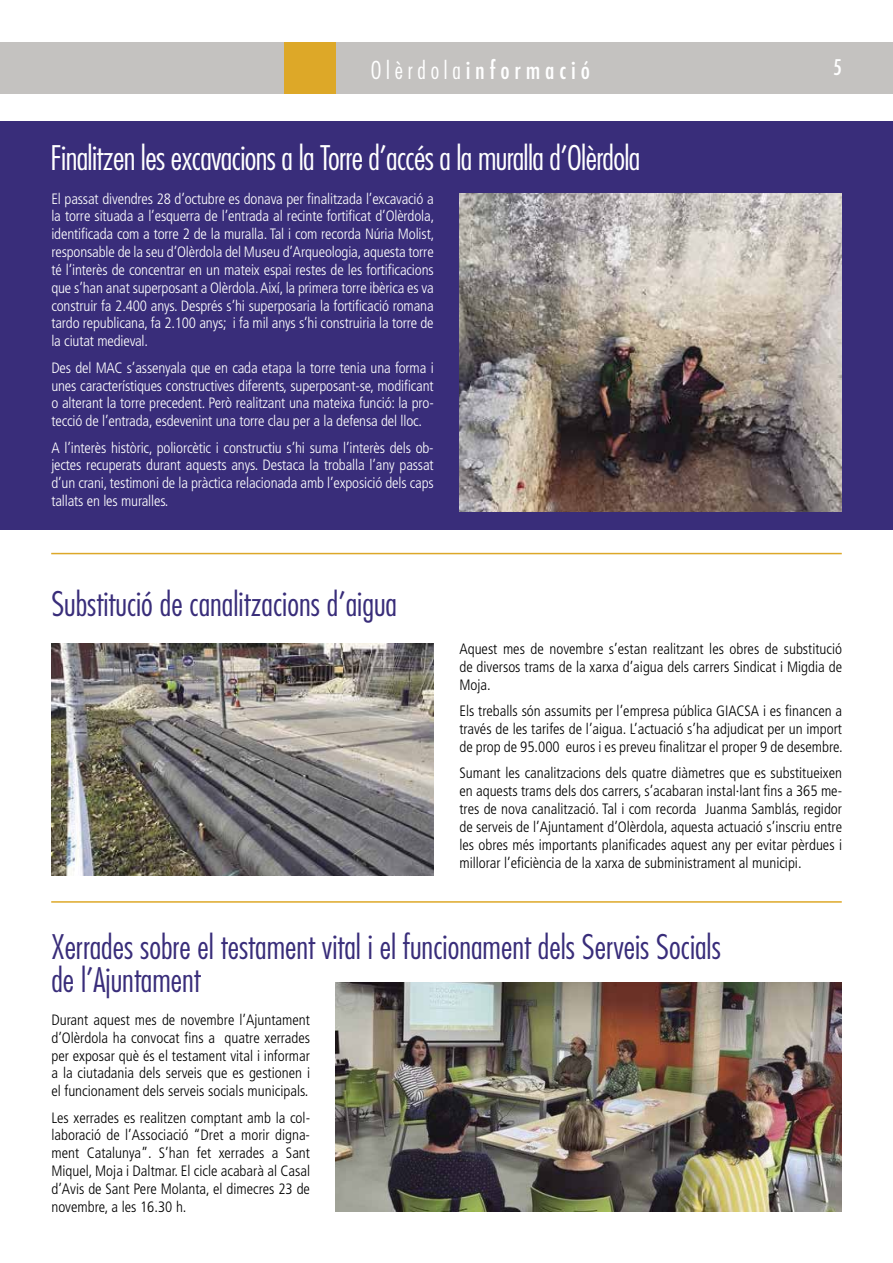
<style>
.page{position:relative;width:893px;height:1263px;background:#fff}
.page>*{position:absolute;margin:0;border:0;box-sizing:border-box;transform-origin:0 0}
.t1{font:300 condensed 33px/33px "Futura";color:#392d7a}
.t2{font:300 condensed 33px "Futura";letter-spacing:-.02em;color:#fff}
.t3{font:500 condensed 24px "Futura";letter-spacing:.2em;color:#fff}
.t4{font:500 condensed 21px "Futura";color:#fff}
.t5{font:300 condensed 15px/17.9px "Frutiger";color:#000;text-align:justify}
.t6{font:300 condensed 15px/17.9px "Frutiger";letter-spacing:-.01em;color:#fff;text-align:justify}
.s1{font-weight:300}
</style>
<div class="page">
<div style="left:0;top:43px;width:893px;height:51px;background:#c4c2c0"></div>
<div style="left:285px;top:43px;width:51px;height:51px;background:#dda828"></div>
<div style="left:0;top:121px;width:893px;height:408px;background:#392d7a"></div>
<img style="left:459px;top:193px;width:383px;height:318px">
<img style="left:336px;top:983px;width:506px;height:229px">
<hr style="left:51px;top:901px;width:791px;height:2px;background:#dda828">
<img style="left:51px;top:643px;width:383px;height:232px">
<hr style="left:51px;top:553px;width:791px;height:1px;background:#dda828">
<h2 class="t3" style="left:371px;top:55px;width:221px"><span class="s1">Olèrdola</span>informació</h2>
<h3 class="t4" style="left:833px;top:54px;width:10px">5</h3>
<h1 class="t2" style="left:51px;top:138px;width:591px">Finalitzen les excavacions a la Torre d’accés a la muralla d’Olèrdola</h1>
<p class="t6" style="left:51px;top:190px;width:384px">El passat divendres 28 d’octubre es donava per finalitzada l’excavació a la torre situada a l’esquerra de l’entrada al recinte fortificat d’Olèrdola, identificada com a torre 2 de la muralla. Tal i com recorda Núria Molist, responsable de la seu d’Olèrdola del Museu d’Arqueologia, aquesta torre té l’interès de concentrar en un mateix espai restes de les fortificacions que s’han anat superposant a Olèrdola. Així, la primera torre ibèrica es va construir fa 2.400 anys. Després s’hi superposaria la fortificació romana tardo republicana, fa 2.100 anys; i fa mil anys s’hi construiria la torre de la ciutat medieval.</p>
<p class="t6" style="left:51px;top:359px;width:384px">Des del MAC s’assenyala que en cada etapa la torre tenia una forma i unes característiques constructives diferents, superposant-se, modificant o alterant la torre precedent. Però realitzant una mateixa funció: la pro&shy;tecció de l’entrada, esdevenint una torre clau per a la defensa del lloc.</p>
<p class="t6" style="left:51px;top:439px;width:384px">A l’interès històric, poliorcètic i constructiu s’hi suma l’interès dels ob&shy;jectes recuperats durant aquests anys. Destaca la troballa l’any passat d’un crani, testimoni de la pràctica relacionada amb l’exposició dels caps tallats en les muralles.</p>
<h1 class="t1" style="left:51px;top:587px;width:347px">Substitució de canalitzacions d’aigua</h1>
<p class="t5" style="left:459px;top:640px;width:384px">Aquest mes de novembre s’estan realitzant les obres de substitució de diversos trams de la xarxa d’aigua dels carrers Sindicat i Migdia de Moja.</p>
<p class="t5" style="left:459px;top:702px;width:385px">Els treballs són assumits per l’empresa pública GIACSA i es financen a través de les tarifes de l’aigua. L’actuació s’ha adjudicat per un import de prop de 95.000 euros i es preveu finalitzar el proper 9 de desembre.</p>
<p class="t5" style="left:459px;top:764px;width:384px">Sumant les canalitzacions dels quatre diàmetres que es substitueixen en aquests trams dels dos carrers, s’acabaran instal·lant fins a 365 me&shy;tres de nova canalització. Tal i com recorda Juanma Samblás, regidor de serveis de l’Ajuntament d’Olèrdola, aquesta actuació s’inscriu entre les obres més importants planificades aquest any per evitar pèrdues i millorar l’eficiència de la xarxa de subministrament al municipi.</p>
<h1 class="t1" style="left:51px;top:930px;width:671px">Xerrades sobre el testament vital i el funcionament dels Serveis Socials de l’Ajuntament</h1>
<p class="t5" style="left:51px;top:1011px;width:260px">Durant aquest mes de novembre l’Ajuntament d’Olèrdola ha convocat fins a quatre xerrades per exposar què és el testament vital i informar a la ciutadania dels serveis que es gestionen i el funcionament dels serveis socials municipals.</p>
<p class="t5" style="left:51px;top:1109px;width:260px">Les xerrades es realitzen comptant amb la col· laboració de l’Associació “Dret a morir digna&shy;ment Catalunya”. S’han fet xerrades a Sant Miquel, Moja i Daltmar. El cicle acabarà al Casal d’Avis de Sant Pere Molanta, el dimecres 23 de novembre, a les 16.30 h.</p>
</div>
